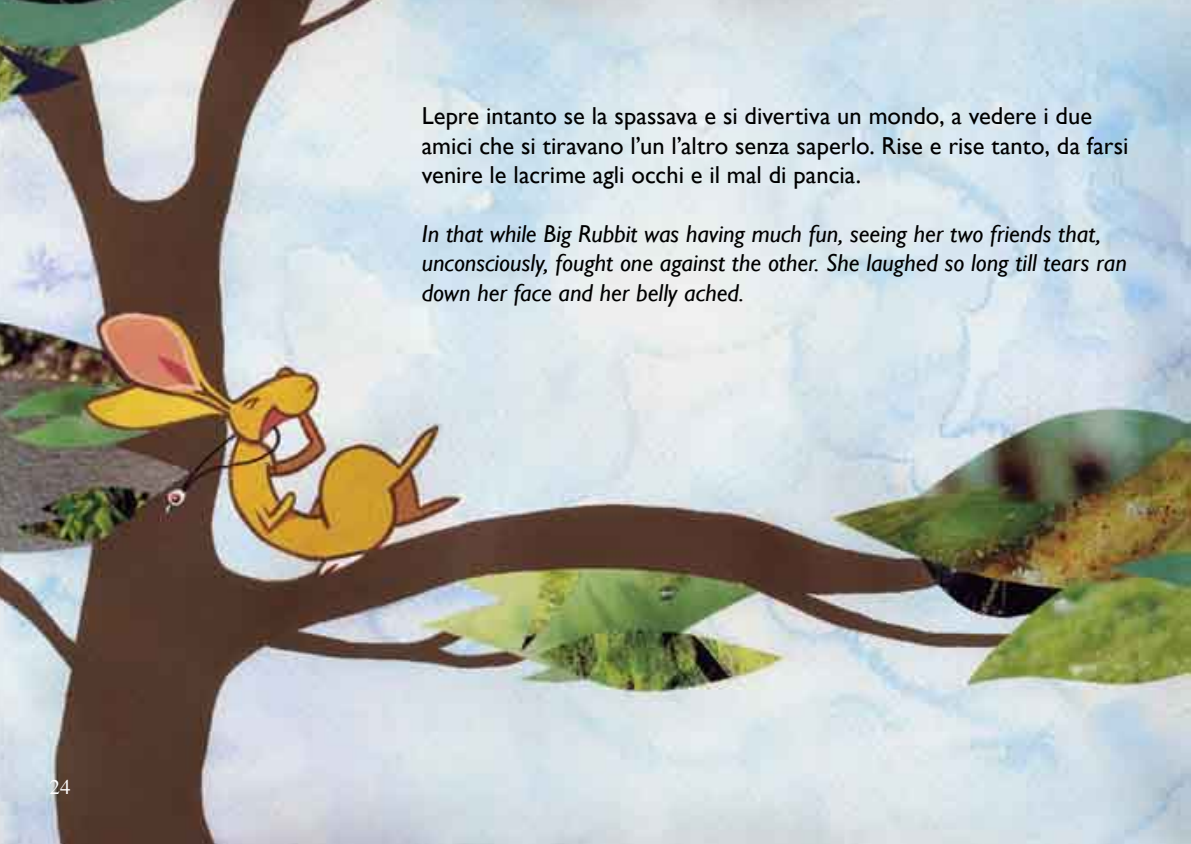
<style>
.page{position:relative;width:1191px;height:844px;background:#fff}
.page>*{position:absolute;margin:0;border:0;box-sizing:border-box;transform-origin:0 0}
.t1{font:24.5px/29.4px "Gill Sans";color:#000}
.t2{font:italic 24.5px/29.4px "Gill Sans";color:#000}
.t3{font:21px "Times";color:#fff}
</style>
<div class="page">
<img style="left:0;top:0;width:1191px;height:843px">
<p class="t3" style="left:50px;top:775px;width:22px">24</p>
<p class="t1" style="left:422px;top:101px;width:708px">Lepre intanto se la spassava e si divertiva un mondo, a vedere i due amici che si tiravano l’un l’altro senza saperlo. Rise e rise tanto, da farsi venire le lacrime agli occhi e il mal di pancia.</p>
<p class="t2" style="left:422px;top:219px;width:706px">In that while Big Rubbit was having much fun, seeing her two friends that, unconsciously, fought one against the other. She laughed so long till tears ran down her face and her belly ached.</p>
</div>
